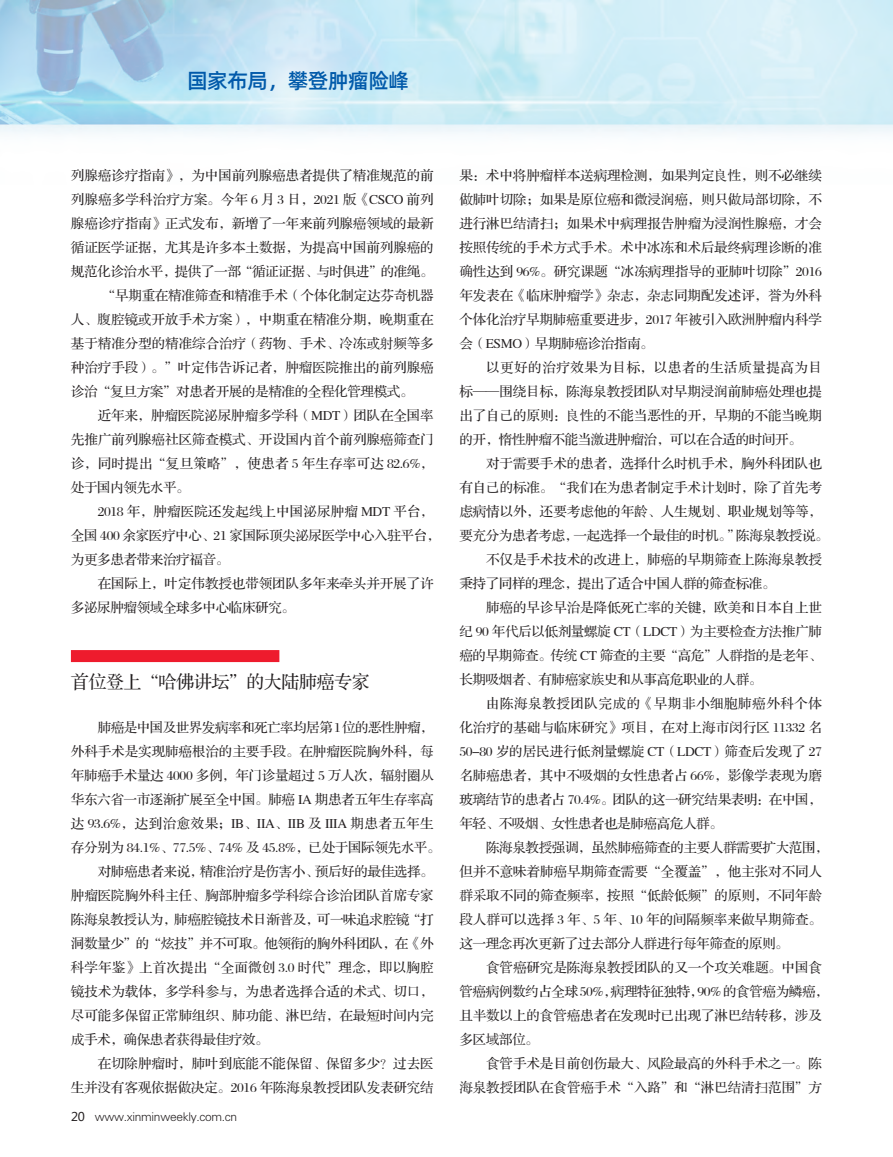
<style>
.page{position:relative;width:893px;height:1157px;background:#fff}
.page>*{position:absolute;margin:0;border:0;box-sizing:border-box;transform-origin:0 0}
.t1{font:21px "Alibaba Pu Hui Ti M";letter-spacing:-.025em;color:#015aaa}
.t2{font:18px "FZS3 K GBK1 0";letter-spacing:-.025em;color:#231f20}
.t3{font:13.5px "FZS3 JW GB1 0";letter-spacing:-.005em;color:#231f20}
.t4{font:13.5px "FZS3 JW GB1 0";letter-spacing:-.025em;color:#231f20}
.t5{font:13.5px "FZS3 JW GB1 0";letter-spacing:.04em;color:#231f20}
.t6{font:13.5px "FZS3 JW GB1 0";letter-spacing:.035em;color:#231f20}
.t7{font:13.5px "FZS3 JW GB1 0";letter-spacing:.02em;color:#231f20}
.t8{font:13.5px "FZS3 JW GB1 0";letter-spacing:.015em;color:#231f20}
.t9{font:13.5px "FZS3 JW GB1 0";letter-spacing:-.035em;color:#231f20}
.t10{font:12px "FZXH1 JW GB1 0";letter-spacing:-.025em;color:#231f20}
.s1{font-family:"Microsoft Ya Hei"}
</style>
<div class="page">
<img style="left:0;top:0;width:893px;height:134px">
<div style="left:71px;top:650px;width:208px;height:12px;background:#ee1b2d"></div>
<h1 class="t1" style="left:187px;top:64px;width:224px">国家布局，攀登肿瘤险峰</h1>
<p class="t3" style="left:71px;top:168px;width:364px">列腺癌诊疗指南》，为中国前列腺癌患者提供了精准规范的前</p>
<p class="t3" style="left:71px;top:192px;width:364px">列腺癌多学科治疗方案。今年 6 月 3 日，2021 版《CSCO 前列</p>
<p class="t3" style="left:71px;top:216px;width:364px">腺癌诊疗指南》正式发布，新增了一年来前列腺癌领域的最新</p>
<p class="t3" style="left:71px;top:240px;width:364px">循证医学证据，尤其是许多本土数据，为提高中国前列腺癌的</p>
<p class="t4" style="left:71px;top:264px;width:364px">规范化诊治水平，提供了一部“循证证据、与时俱进”的准绳。</p>
<p class="t3" style="left:102px;top:288px;width:333px">“早期重在精准筛查和精准手术（个体化制定达芬奇机器</p>
<p class="t3" style="left:71px;top:312px;width:364px">人、腹腔镜或开放手术方案），中期重在精准分期，晚期重在</p>
<p class="t3" style="left:71px;top:336px;width:364px">基于精准分型的精准综合治疗（药物、手术、冷冻或射频等多</p>
<p class="t3" style="left:71px;top:360px;width:364px">种治疗手段）。”叶定伟告诉记者，肿瘤医院推出的前列腺癌</p>
<p class="t4" style="left:71px;top:384px;width:344px">诊治“复旦方案”对患者开展的是精准的全程化管理模式。</p>
<p class="t3" style="left:98px;top:408px;width:338px">近年来，肿瘤医院泌尿肿瘤多学科（MDT）团队在全国率</p>
<p class="t3" style="left:71px;top:432px;width:364px">先推广前列腺癌社区筛查模式、开设国内首个前列腺癌筛查门</p>
<p class="t7" style="left:71px;top:456px;width:364px">诊，同时提出“复旦策略”，使患者 5 年生存率可达 82.6%，</p>
<p class="t4" style="left:71px;top:480px;width:120px">处于国内领先水平。</p>
<p class="t3" style="left:98px;top:504px;width:337px">2018 年，肿瘤医院还发起线上中国泌尿肿瘤 MDT 平台，</p>
<p class="t4" style="left:71px;top:528px;width:371px">全国 400 余家医疗中心、21 家国际顶尖泌尿医学中心入驻平台，</p>
<p class="t4" style="left:71px;top:552px;width:160px">为更多患者带来治疗福音。</p>
<p class="t3" style="left:98px;top:576px;width:337px">在国际上，叶定伟教授也带领团队多年来牵头并开展了许</p>
<p class="t4" style="left:71px;top:600px;width:226px">多泌尿肿瘤领域全球多中心临床研究。</p>
<p class="t2" style="left:71px;top:672px;width:300px">首位登上“哈佛讲坛”的大陆肺癌专家</p>
<p class="t9" style="left:98px;top:720px;width:338px">肺癌是中国及世界发病率和死亡率均居第1位的恶性肿瘤，</p>
<p class="t3" style="left:71px;top:744px;width:364px">外科手术是实现肺癌根治的主要手段。在肿瘤医院胸外科，每</p>
<p class="t3" style="left:71px;top:768px;width:364px">年肺癌手术量达 4000 多例，年门诊量超过 5 万人次，辐射圈从</p>
<p class="t4" style="left:71px;top:792px;width:364px">华东六省一市逐渐扩展至全中国。肺癌 IA 期患者五年生存率高</p>
<p class="t6" style="left:71px;top:816px;width:364px">达 93.6%，达到治愈效果；IB、IIA、IIB 及 IIIA 期患者五年生</p>
<p class="t4" style="left:71px;top:840px;width:371px">存分别为 84.1%、77.5%、74% 及 45.8%，已处于国际领先水平。</p>
<p class="t4" style="left:98px;top:864px;width:338px">对肺癌患者来说，精准治疗是伤害小、预后好的最佳选择。</p>
<p class="t3" style="left:71px;top:888px;width:364px">肿瘤医院胸外科主任、胸部肿瘤多学科综合诊治团队首席专家</p>
<p class="t4" style="left:71px;top:912px;width:364px">陈海泉教授认为，肺癌腔镜技术日渐普及，可一味追求腔镜“打</p>
<p class="t4" style="left:71px;top:936px;width:364px">洞数量少”的“炫技”并不可取。他领衔的胸外科团队，在《外</p>
<p class="t8" style="left:71px;top:960px;width:364px">科学年鉴》上首次提出“全面微创 3.0 时代”理念，即以胸腔</p>
<p class="t3" style="left:71px;top:984px;width:364px">镜技术为载体，多学科参与，为患者选择合适的术式、切口，</p>
<p class="t3" style="left:71px;top:1008px;width:364px">尽可能多保留正常肺组织、肺功能、淋巴结，在最短时间内完</p>
<p class="t4" style="left:71px;top:1032px;width:199px">成手术，确保患者获得最佳疗效。</p>
<p class="t3" style="left:98px;top:1056px;width:337px">在切除肿瘤时，肺叶到底能不能保留、保留多少？过去医</p>
<p class="t3" style="left:71px;top:1080px;width:364px">生并没有客观依据做决定。2016 年陈海泉教授团队发表研究结</p>
<p class="t10" style="left:71px;top:1109px;width:168px"><span class="s1">20</span> www.xinminweekly.com.cn</p>
<p class="t3" style="left:459px;top:168px;width:364px">果：术中将肿瘤样本送病理检测，如果判定良性，则不必继续</p>
<p class="t3" style="left:459px;top:192px;width:364px">做肺叶切除；如果是原位癌和微浸润癌，则只做局部切除，不</p>
<p class="t3" style="left:459px;top:216px;width:364px">进行淋巴结清扫；如果术中病理报告肿瘤为浸润性腺癌，才会</p>
<p class="t3" style="left:459px;top:240px;width:364px">按照传统的手术方式手术。术中冰冻和术后最终病理诊断的准</p>
<p class="t3" style="left:459px;top:264px;width:364px">确性达到 96%。研究课题“冰冻病理指导的亚肺叶切除”2016</p>
<p class="t3" style="left:459px;top:288px;width:364px">年发表在《临床肿瘤学》杂志，杂志同期配发述评，誉为外科</p>
<p class="t3" style="left:459px;top:312px;width:364px">个体化治疗早期肺癌重要进步，2017 年被引入欧洲肿瘤内科学</p>
<p class="t4" style="left:459px;top:336px;width:196px">会（ESMO）早期肺癌诊治指南。</p>
<p class="t5" style="left:486px;top:360px;width:337px">以更好的治疗效果为目标，以患者的生活质量提高为目</p>
<p class="t3" style="left:459px;top:384px;width:364px">标——围绕目标，陈海泉教授团队对早期浸润前肺癌处理也提</p>
<p class="t3" style="left:459px;top:408px;width:364px">出了自己的原则：良性的不能当恶性的开，早期的不能当晚期</p>
<p class="t4" style="left:459px;top:432px;width:344px">的开，惰性肿瘤不能当激进肿瘤治，可以在合适的时间开。</p>
<p class="t3" style="left:486px;top:456px;width:337px">对于需要手术的患者，选择什么时机手术，胸外科团队也</p>
<p class="t3" style="left:459px;top:480px;width:364px">有自己的标准。“我们在为患者制定手术计划时，除了首先考</p>
<p class="t3" style="left:459px;top:504px;width:364px">虑病情以外，还要考虑他的年龄、人生规划、职业规划等等，</p>
<p class="t4" style="left:459px;top:528px;width:371px">要充分为患者考虑，一起选择一个最佳的时机。”陈海泉教授说。</p>
<p class="t3" style="left:486px;top:552px;width:337px">不仅是手术技术的改进上，肺癌的早期筛查上陈海泉教授</p>
<p class="t4" style="left:459px;top:576px;width:318px">秉持了同样的理念，提出了适合中国人群的筛查标准。</p>
<p class="t3" style="left:486px;top:600px;width:337px">肺癌的早诊早治是降低死亡率的关键，欧美和日本自上世</p>
<p class="t4" style="left:459px;top:624px;width:364px">纪 90 年代后以低剂量螺旋 CT（LDCT）为主要检查方法推广肺</p>
<p class="t4" style="left:459px;top:648px;width:364px">癌的早期筛查。传统 CT 筛查的主要“高危”人群指的是老年、</p>
<p class="t4" style="left:459px;top:672px;width:305px">长期吸烟者、有肺癌家族史和从事高危职业的人群。</p>
<p class="t5" style="left:486px;top:696px;width:337px">由陈海泉教授团队完成的《早期非小细胞肺癌外科个体</p>
<p class="t3" style="left:459px;top:720px;width:364px">化治疗的基础与临床研究》项目，在对上海市闵行区 11332 名</p>
<p class="t3" style="left:459px;top:744px;width:364px">50-80 岁的居民进行低剂量螺旋 CT（LDCT）筛查后发现了 27</p>
<p class="t3" style="left:459px;top:768px;width:364px">名肺癌患者，其中不吸烟的女性患者占 66%，影像学表现为磨</p>
<p class="t4" style="left:459px;top:792px;width:364px">玻璃结节的患者占 70.4%。团队的这一研究结果表明：在中国，</p>
<p class="t4" style="left:459px;top:816px;width:265px">年轻、不吸烟、女性患者也是肺癌高危人群。</p>
<p class="t4" style="left:486px;top:840px;width:344px">陈海泉教授强调，虽然肺癌筛查的主要人群需要扩大范围，</p>
<p class="t3" style="left:459px;top:864px;width:364px">但并不意味着肺癌早期筛查需要“全覆盖”，他主张对不同人</p>
<p class="t3" style="left:459px;top:888px;width:364px">群采取不同的筛查频率，按照“低龄低频”的原则，不同年龄</p>
<p class="t3" style="left:459px;top:912px;width:364px">段人群可以选择 3 年、5 年、10 年的间隔频率来做早期筛查。</p>
<p class="t4" style="left:459px;top:936px;width:331px">这一理念再次更新了过去部分人群进行每年筛查的原则。</p>
<p class="t3" style="left:486px;top:960px;width:337px">食管癌研究是陈海泉教授团队的又一个攻关难题。中国食</p>
<p class="t4" style="left:459px;top:984px;width:371px">管癌病例数约占全球50%，病理特征独特，90%的食管癌为鳞癌，</p>
<p class="t3" style="left:459px;top:1008px;width:364px">且半数以上的食管癌患者在发现时已出现了淋巴结转移，涉及</p>
<p class="t3" style="left:459px;top:1032px;width:81px">多区域部位。</p>
<p class="t3" style="left:486px;top:1056px;width:337px">食管手术是目前创伤最大、风险最高的外科手术之一。陈</p>
<p class="t3" style="left:459px;top:1080px;width:364px">海泉教授团队在食管癌手术“入路”和“淋巴结清扫范围”方</p>
</div>
